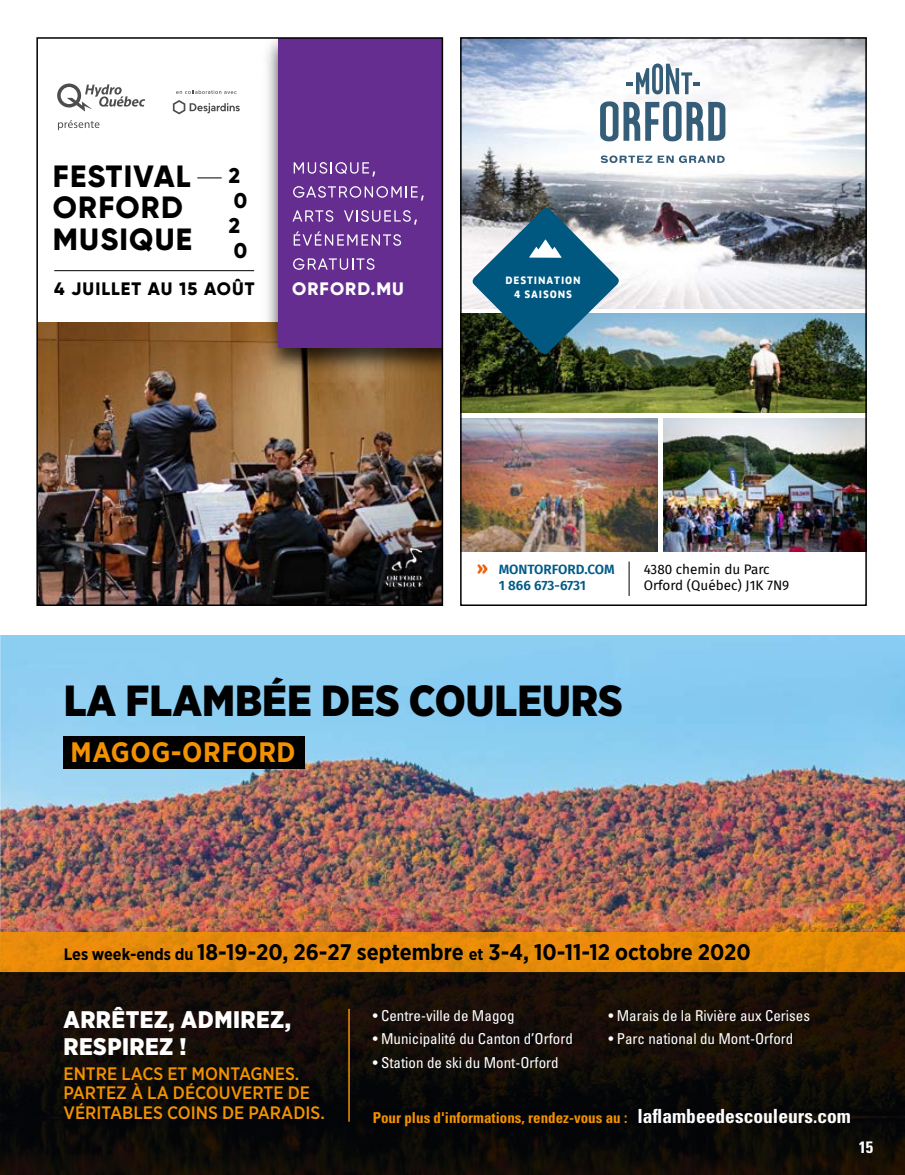
<style>
.page{position:relative;width:905px;height:1175px;background:#fff}
.page>*{position:absolute;margin:0;border:0;box-sizing:border-box;transform-origin:0 0}
.t1{font:900 43.5px "Gotham Narrow";color:#000}
.t2{font:800 30.75px/31.5px "Gilroy";letter-spacing:.04em;color:#000}
.t3{font:700 28.2px "Gotham Narrow";letter-spacing:.02em;color:#f39200}
.t4{font:900 24px/27px "Gotham Narrow";letter-spacing:.02em;color:#fff}
.t5{font:700 22.5px "Gotham Narrow";color:#000}
.t6{font:800 21.3px/25.2px "Gilroy";color:#000}
.t7{font:500 18px/19.5px "Gotham Narrow";color:#f39200}
.t8{font:800 18px "Gilroy";letter-spacing:.06em;color:#000}
.t9{font:800 18px "Gilroy";letter-spacing:.06em;color:#fff}
.t10{font:700 18px "Fira Sans";color:#eb600a}
.t11{font:700 condensed 16.5px "Univers";color:#fff}
.t12{font:condensed 15px "Univers";color:#fff}
.t13{font:700 condensed 15px "Univers";color:#f39200}
.t14{font:13.5px/16.2px "Fira Sans";color:#000}
.t15{font:600 13.5px/16.2px "Fira Sans";letter-spacing:-.01em;color:#005b88}
.t16{font:700 10.95px/14.2px "FS Jack";letter-spacing:.08em;color:#fff;text-align:center}
.s1{font-size:16.5px}
.s2{font-size:19.5px;color:#fff}
</style>
<div class="page">
<img style="left:0;top:635px;width:904px;height:296px">
<img style="left:39px;top:322px;width:401px;height:281px">
<svg style="left:197px;top:178px;width:25px;height:1px"></svg>
<svg style="left:57px;top:84px;width:88px;height:28px"></svg>
<svg style="left:58px;top:120px;width:41px;height:10px"></svg>
<svg style="left:176px;top:90px;width:60px;height:4px"></svg>
<svg style="left:173px;top:100px;width:67px;height:14px"></svg>
<hr style="left:54px;top:270px;width:200px;height:1px;background:#000">
<img style="left:257px;top:40px;width:183px;height:341px">
<div style="left:278px;top:38px;width:164px;height:309px;background:#652d90"></div>
<svg style="left:294px;top:162px;width:81px;height:14px"></svg>
<svg style="left:293px;top:186px;width:131px;height:15px"></svg>
<svg style="left:292px;top:210px;width:41px;height:12px"></svg>
<svg style="left:344px;top:210px;width:73px;height:15px"></svg>
<svg style="left:294px;top:231px;width:107px;height:15px"></svg>
<svg style="left:293px;top:258px;width:81px;height:12px"></svg>
<img style="left:243px;top:410px;width:197px;height:193px">
<img style="left:303px;top:465px;width:137px;height:138px">
<img style="left:377px;top:542px;width:54px;height:50px">
<div style="left:36px;top:37px;width:407px;height:569px;border:2px solid #000"></div>
<img style="left:463px;top:40px;width:400px;height:268px">
<img style="left:463px;top:314px;width:400px;height:99px">
<img style="left:463px;top:419px;width:194px;height:132px">
<img style="left:663px;top:419px;width:200px;height:132px">
<hr style="left:628px;top:561px;width:1px;height:35px;background:#000">
<svg style="left:600px;top:155px;width:73px;height:8px"></svg>
<svg style="left:679px;top:155px;width:45px;height:8px"></svg>
<svg style="left:600px;top:101px;width:125px;height:40px"></svg>
<svg style="left:626px;top:63px;width:73px;height:31px"></svg>
<svg style="left:470px;top:206px;width:150px;height:150px;background:#487688"></svg>
<div style="left:460px;top:37px;width:406px;height:569px;border:2px solid #000"></div>
<div style="left:63px;top:736px;width:242px;height:33px;background:#000"></div>
<svg style="left:0;top:931px;width:904px;height:41px;background:#e3890a"></svg>
<svg style="left:0;top:972px;width:904px;height:202px;background:#100b07"></svg>
<hr style="left:348px;top:1008px;width:2px;height:113px;background:#f39200">
<h2 class="t2" style="left:53px;top:160px;width:141px">FESTIVAL<br>ORFORD<br>MUSIQUE</h2>
<h3 class="t6" style="left:229px;top:162px;width:20px">2<br>0<br>2<br>0</h3>
<p class="t8" style="left:54px;top:278px;width:202px">4 JUILLET AU 15 AOÛT</p>
<p class="t9" style="left:292px;top:278px;width:113px">ORFORD.MU</p>
<p class="t16" style="left:505px;top:272px;width:77px">DESTINATION<br>4 SAISONS</p>
<p class="t10" style="left:476px;top:554px;width:13px">»</p>
<p class="t15" style="left:498px;top:560px;width:117px">MONTORFORD.COM<br>1 866 673-6731</p>
<p class="t14" style="left:643px;top:561px;width:147px">4380 chemin du Parc<br>Orford (Québec) J1K 7N9</p>
<h1 class="t1" style="left:64px;top:672px;width:560px">LA FLAMBÉE DES COULEURS</h1>
<h3 class="t3" style="left:71px;top:734px;width:226px">MAGOG-ORFORD</h3>
<h3 class="t5" style="left:64px;top:937px;width:688px"><span class="s1">Les week-ends du</span> 18-19-20, 26-27 septembre <span class="s1">et</span> 3-4, 10-11-12 octobre 2020</h3>
<h3 class="t4" style="left:63px;top:1005px;width:229px">ARRÊTEZ, ADMIREZ,<br>RESPIREZ !</h3>
<p class="t7" style="left:63px;top:1063px;width:263px">ENTRE LACS ET MONTAGNES.<br>PARTEZ À LA DÉCOUVERTE DE<br>VÉRITABLES COINS DE PARADIS.</p>
<p class="t12" style="left:373px;top:1006px;width:143px">• Centre-ville de Magog</p>
<p class="t12" style="left:373px;top:1029px;width:201px">• Municipalité du Canton d’Orford</p>
<p class="t12" style="left:373px;top:1052px;width:187px">• Station de ski du Mont-Orford</p>
<p class="t12" style="left:608px;top:1006px;width:203px">• Marais de la Rivière aux Cerises</p>
<p class="t12" style="left:608px;top:1029px;width:186px">• Parc national du Mont-Orford</p>
<p class="t13" style="left:373px;top:1108px;width:479px">Pour plus d'informations, rendez-vous au : <span class="s2">laflambeedescouleurs.com</span></p>
<p class="t11" style="left:858px;top:1136px;width:16px">15</p>
</div>
